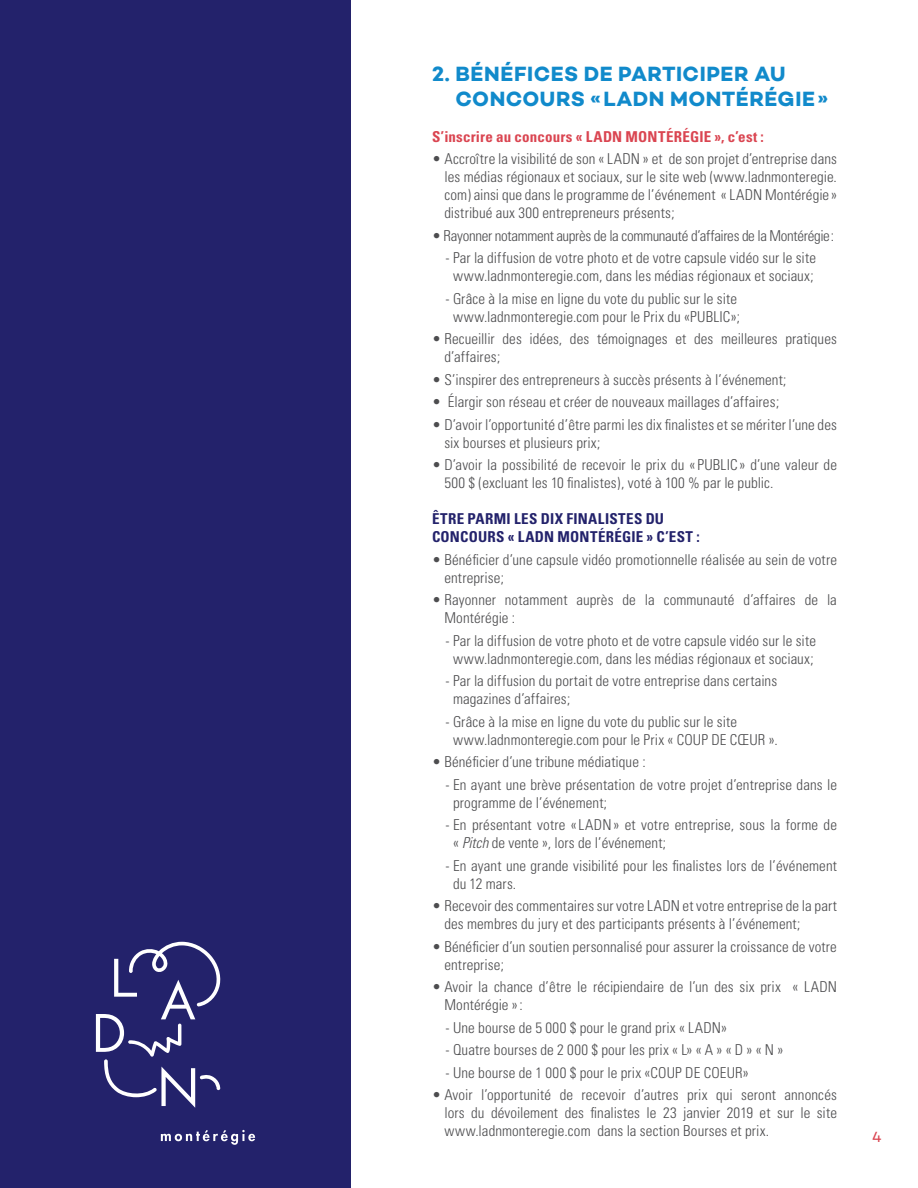
<style>
.page{position:relative;width:918px;height:1188px;background:#fff}
.page>*{position:absolute;margin:0;border:0;box-sizing:border-box;transform-origin:0 0}
.t1{font:700 21px/25.2px "Campton";letter-spacing:.025em;color:#118acb}
.t2{font:300 condensed 15px/18px "Univers";letter-spacing:.005em;color:#4d4d4f}
.t3{font:300 condensed 15px "Univers";letter-spacing:-.02em;color:#4d4d4f}
.t4{font:700 condensed 15px/18px "Univers";letter-spacing:.02em;color:#23226b}
.t5{font:700 condensed 15px "Univers";letter-spacing:.01em;color:#da4551}
.t6{font:15px "Campton";color:#da4551}
.s1{font-style:italic}
</style>
<div class="page">
<div style="left:0;top:0;width:351px;height:1188px;background:#23226b"></div>
<svg style="left:161px;top:1130px;width:94px;height:15px"></svg>
<svg style="left:96px;top:942px;width:125px;height:166px"></svg>
<h1 class="t1" style="left:456px;top:61px;width:374px;text-indent:-24px">2. BÉNÉFICES DE PARTICIPER AU<br>CONCOURS «LADN MONTÉRÉGIE»</h1>
<p class="t5" style="left:432px;top:127px;width:333px">S’inscrire au concours « LADN MONTÉRÉGIE », c’est :</p>
<p class="t2" style="left:444px;top:150px;width:394px;text-align:justify;text-indent:-12px">• Accroître la visibilité de son « LADN » et de son projet d’entreprise dans les médias régionaux et sociaux, sur le site web (www.ladnmonteregie. com) ainsi que dans le programme de l’événement « LADN Montérégie » distribué aux 300 entrepreneurs présents;</p>
<p class="t3" style="left:432px;top:226px;width:404px">• Rayonner notamment auprès de la communauté d’affaires de la Montérégie:</p>
<p class="t2" style="left:446px;top:249px;width:372px;text-align:center">- Par la diffusion de votre photo et de votre capsule vidéo sur le site www.ladnmonteregie.com, dans les médias régionaux et sociaux;</p>
<p class="t2" style="left:446px;top:289px;width:296px;text-align:center">- Grâce à la mise en ligne du vote du public sur le site www.ladnmonteregie.com pour le Prix du «PUBLIC»;</p>
<p class="t2" style="left:444px;top:330px;width:394px;text-indent:-12px">• Recueillir des idées, des témoignages et des meilleures pratiques d’affaires;</p>
<p class="t2" style="left:432px;top:370px;width:356px">• S’inspirer des entrepreneurs à succès présents à l’événement;</p>
<p class="t2" style="left:432px;top:393px;width:349px">• Élargir son réseau et créer de nouveaux maillages d’affaires;</p>
<p class="t2" style="left:444px;top:415px;width:394px;text-indent:-12px">• D’avoir l’opportunité d’être parmi les dix finalistes et se mériter l’une des six bourses et plusieurs prix;</p>
<p class="t2" style="left:444px;top:456px;width:394px;text-indent:-12px">• D’avoir la possibilité de recevoir le prix du « PUBLIC» d’une valeur de<br>500 $ (excluant les 10 finalistes), voté à 100 % par le public.</p>
<p class="t4" style="left:432px;top:510px;width:269px">ÊTRE PARMI LES DIX FINALISTES DU<br>CONCOURS « LADN MONTÉRÉGIE » C’EST :</p>
<p class="t2" style="left:444px;top:550px;width:394px;text-indent:-12px">• Bénéficier d’une capsule vidéo promotionnelle réalisée au sein de votre entreprise;</p>
<p class="t2" style="left:444px;top:591px;width:394px;text-indent:-12px">• Rayonner notamment auprès de la communauté d’affaires de la<br>Montérégie :</p>
<p class="t2" style="left:446px;top:631px;width:372px;text-align:center">- Par la diffusion de votre photo et de votre capsule vidéo sur le site www.ladnmonteregie.com, dans les médias régionaux et sociaux;</p>
<p class="t2" style="left:453px;top:672px;width:326px;text-indent:-8px">- Par la diffusion du portait de votre entreprise dans certains magazines d’affaires;</p>
<p class="t2" style="left:453px;top:712px;width:326px;text-indent:-8px">- Grâce à la mise en ligne du vote du public sur le site www.ladnmonteregie.com pour le Prix « COUP DE CŒUR ».</p>
<p class="t2" style="left:432px;top:753px;width:215px">• Bénéficier d’une tribune médiatique :</p>
<p class="t2" style="left:453px;top:775px;width:386px;text-indent:-8px">- En ayant une brève présentation de votre projet d’entreprise dans le programme de l’événement;</p>
<p class="t2" style="left:453px;top:816px;width:386px;text-indent:-8px">- En présentant votre «LADN» et votre entreprise, sous la forme de « <span class="s1">Pitch</span> de vente », lors de l’événement;</p>
<p class="t2" style="left:453px;top:856px;width:386px;text-indent:-8px">- En ayant une grande visibilité pour les finalistes lors de l’événement du 12 mars.</p>
<p class="t2" style="left:444px;top:897px;width:394px;text-indent:-12px">• Recevoir des commentaires sur votre LADN et votre entreprise de la part des membres du jury et des participants présents à l’événement;</p>
<p class="t2" style="left:444px;top:937px;width:394px;text-indent:-12px">• Bénéficier d’un soutien personnalisé pour assurer la croissance de votre entreprise;</p>
<p class="t2" style="left:444px;top:978px;width:394px;text-indent:-12px">• Avoir la chance d’être le récipiendaire de l’un des six prix « LADN<br>Montérégie »:</p>
<p class="t2" style="left:446px;top:1018px;width:283px">- Une bourse de 5 000 $ pour le grand prix « LADN»</p>
<p class="t2" style="left:446px;top:1041px;width:339px">- Quatre bourses de 2 000 $ pour les prix « L» « A » « D » « N »</p>
<p class="t2" style="left:446px;top:1063px;width:305px">- Une bourse de 1 000 $ pour le prix «COUP DE COEUR»</p>
<p class="t2" style="left:444px;top:1086px;width:394px;text-align:justify;text-indent:-12px">• Avoir l’opportunité de recevoir d’autres prix qui seront annoncés lors du dévoilement des finalistes le 23 janvier 2019 et sur le site www.ladnmonteregie.com dans la section Bourses et prix.</p>
<p class="t6" style="left:872px;top:1127px;width:11px">4</p>
</div>
